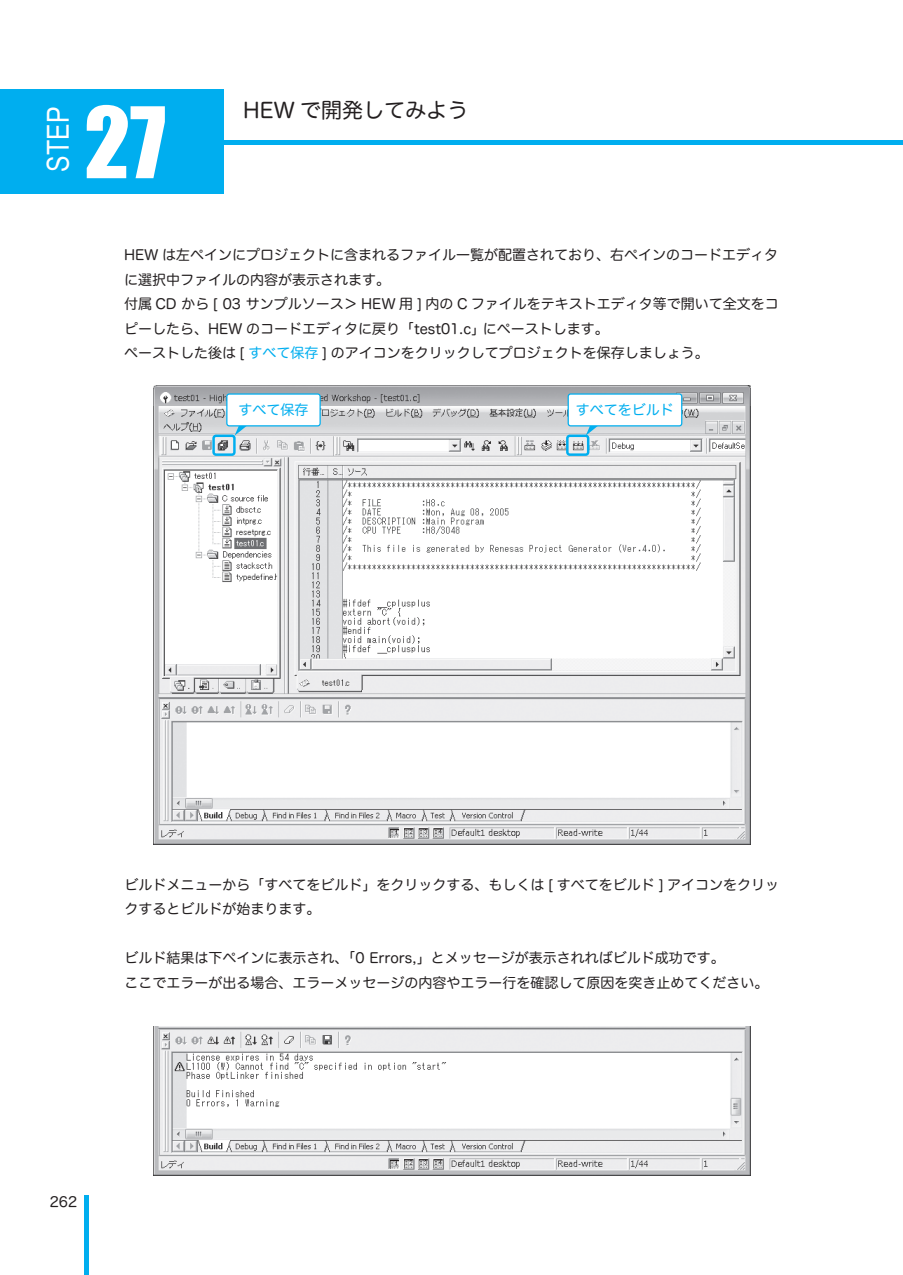
<style>
.page{position:relative;width:903px;height:1275px;background:#fff}
.page>*{position:absolute;margin:0;border:0;box-sizing:border-box;transform-origin:0 0}
.t1{font:91px "Impact";color:#fff}
.t2{font:30.28px "Arial Narrow";color:#fff}
.t3{font:21px "Hira Maru Pro W4";color:#231f20}
.t4{font:14px/24.5px "Hira Maru Pro W4";color:#231f20}
.t5{font:14px "Hira Maru Pro W4";color:#00aeef}
.s1{color:#00aeef}
</style>
<div class="page">
<div style="left:0;top:140px;width:902px;height:5px;background:#00aeef"></div>
<div style="left:0;top:89px;width:223px;height:104px;background:#00aeef"></div>
<img style="left:153px;top:1027px;width:597px;height:149px">
<img style="left:153px;top:386px;width:597px;height:459px">
<div style="left:212px;top:435px;width:24px;height:21px;border:2px solid #00aeef;border-radius:2px"></div>
<div style="left:566px;top:435px;width:23px;height:21px;border:2px solid #00aeef;border-radius:2px"></div>
<svg style="left:235px;top:426px;width:12px;height:10px"></svg>
<div style="left:227px;top:394px;width:93px;height:32px;background:#fff;border-radius:2px"></div>
<div style="left:226px;top:393px;width:95px;height:33px;border:1px solid #00aeef;border-radius:2px"></div>
<svg style="left:586px;top:426px;width:12px;height:10px"></svg>
<div style="left:568px;top:394px;width:114px;height:32px;background:#fff;border-radius:2px"></div>
<div style="left:567px;top:393px;width:115px;height:33px;border:1px solid #00aeef;border-radius:2px"></div>
<div style="left:84px;top:1195px;width:5px;height:80px;background:#00aeef"></div>
<h2 class="t2" style="left:36px;top:172px;width:66px;rotate:-90deg">STEP</h2>
<h1 class="t1" style="left:84px;top:72px;width:83px">27</h1>
<h3 class="t3" style="left:243px;top:92px;width:227px">HEW で開発してみよう</h3>
<p class="t4" style="left:124px;top:242px;width:656px">HEW は左ペインにプロジェクトに含まれるファイル一覧が配置されており、右ペインのコードエディタに選択中ファイルの内容が表示されます。<br>付属 CD から [ 03 サンプルソース＞ HEW 用 ] 内の C ファイルをテキストエディタ等で開いて全文をコピーしたら、HEW のコードエディタに戻り「test01.c」にペーストします。<br>ペーストした後は [ <span class="s1">すべて保存</span> ] のアイコンをクリックしてプロジェクトを保存しましょう。</p>
<p class="t5" style="left:238px;top:398px;width:71px">すべて保存</p>
<p class="t5" style="left:576px;top:398px;width:99px">すべてをビルド</p>
<p class="t4" style="left:124px;top:871px;width:656px">ビルドメニューから「すべてをビルド」をクリックする、もしくは [ すべてをビルド ] アイコンをクリックするとビルドが始まります。</p>
<p class="t4" style="left:124px;top:945px;width:645px">ビルド結果は下ペインに表示され、「0 Errors,」とメッセージが表示されればビルド成功です。<br>ここでエラーが出る場合、エラーメッセージの内容やエラー行を確認して原因を突き止めてください。</p>
<p class="t4" style="left:50px;top:1189px;width:29px">262</p>
</div>
